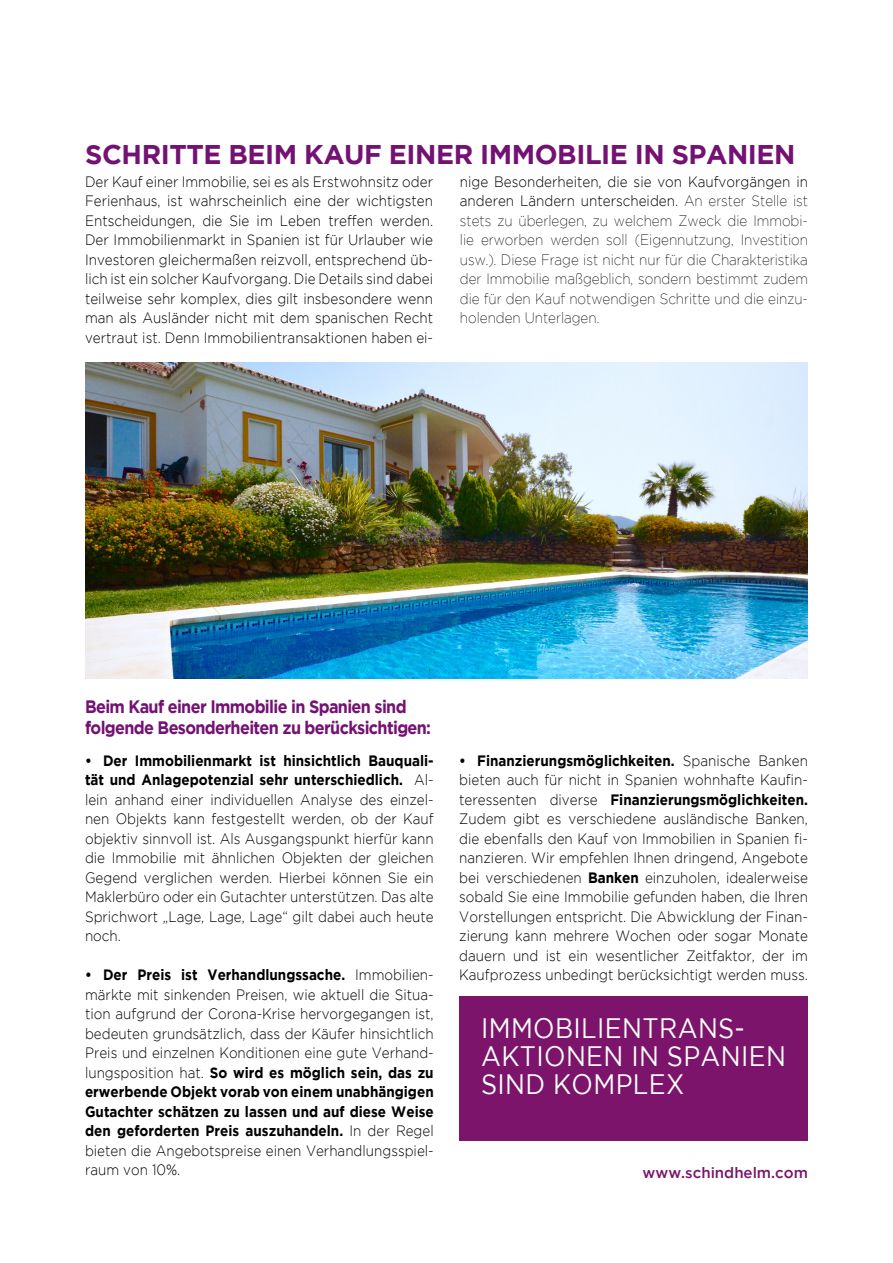
<style>
.page{position:relative;width:893px;height:1263px;background:#fff}
.page>*{position:absolute;margin:0;border:0;box-sizing:border-box;transform-origin:0 0}
.t1{font:28.05px/28px "Gotham";letter-spacing:.015em;color:#fff;scale:.9 1}
.t2{font:700 27px "Gotham";letter-spacing:-.015em;color:#731273}
.t3{font:700 18px/21px "Gotham";letter-spacing:-.04em;color:#731273;scale:.9 1}
.t4{font:300 15px/19.5px "Gotham";color:#000;text-align:justify;scale:.9 1}
.t5{font:200 15px/19.5px "Gotham";color:#000;text-align:justify;scale:.9 1}
.t6{font:500 15px "Gotham";color:#7b146a}
.s1{font-weight:300}
.s2{font-weight:700}
</style>
<div class="page">
<img style="left:85px;top:363px;width:723px;height:315px">
<div style="left:459px;top:996px;width:349px;height:145px;background:#7b146a"></div>
<h2 class="t2" style="left:85px;top:139px;width:712px">SCHRITTE BEIM KAUF EINER IMMOBILIE IN SPANIEN</h2>
<p class="t4" style="left:85px;top:171px;width:388px">Der Kauf einer Immobilie, sei es als Erstwohnsitz oder Ferienhaus, ist wahrscheinlich eine der wichtigsten Entscheidungen, die Sie im Leben treffen werden.<br>Der Immobilienmarkt in Spanien ist für Urlauber wie Investoren gleichermaßen reizvoll, entsprechend üb&shy;lich ist ein solcher Kaufvorgang. Die Details sind dabei teilweise sehr komplex, dies gilt insbesondere wenn man als Ausländer nicht mit dem spanischen Recht vertraut ist. Denn Immobilientransaktionen haben ei-</p>
<p class="t5" style="left:460px;top:171px;width:388px"><span class="s1">nige Besonderheiten, die sie von Kaufvorgängen in anderen Ländern unterscheiden.</span> An erster Stelle ist stets zu überlegen, zu welchem Zweck die Immobi&shy;lie erworben werden soll (Eigennutzung, Investition usw.). Diese Frage ist nicht nur für die Charakteristika der Immobilie maßgeblich, sondern bestimmt zudem die für den Kauf notwendigen Schritte und die einzu&shy;holenden Unterlagen.</p>
<p class="t3" style="left:85px;top:695px;width:386px">Beim Kauf einer Immobilie in Spanien sind folgende Besonderheiten zu berücksichtigen:</p>
<p class="t4" style="left:85px;top:750px;width:389px"><span class="s2">• Der Immobilienmarkt ist hinsichtlich Bauquali&shy;tät und Anlagepotenzial sehr unterschiedlich.</span> Al&shy;lein anhand einer individuellen Analyse des einzel&shy;nen Objekts kann festgestellt werden, ob der Kauf objektiv sinnvoll ist. Als Ausgangspunkt hierfür kann die Immobilie mit ähnlichen Objekten der gleichen Gegend verglichen werden. Hierbei können Sie ein Maklerbüro oder ein Gutachter unterstützen. Das alte Sprichwort „Lage, Lage, Lage“ gilt dabei auch heute noch.</p>
<p class="t4" style="left:85px;top:965px;width:389px"><span class="s2">• Der Preis ist Verhandlungssache.</span> Immobilien&shy;märkte mit sinkenden Preisen, wie aktuell die Situa&shy;tion aufgrund der Corona-Krise hervorgegangen ist, bedeuten grundsätzlich, dass der Käufer hinsichtlich Preis und einzelnen Konditionen eine gute Verhand&shy;lungsposition hat. <span class="s2">So wird es möglich sein, das zu erwerbende Objekt vorab von einem unabhängigen Gutachter schätzen zu lassen und auf diese Weise den geforderten Preis auszuhandeln.</span> In der Regel bieten die Angebotspreise einen Verhandlungsspiel&shy;raum von 10%.</p>
<p class="t4" style="left:459px;top:750px;width:389px"><span class="s2">• Finanzierungsmöglichkeiten.</span> Spanische Banken bieten auch für nicht in Spanien wohnhafte Kaufin&shy;teressenten diverse <span class="s2">Finanzierungsmöglichkeiten.<br></span>Zudem gibt es verschiedene ausländische Banken, die ebenfalls den Kauf von Immobilien in Spanien fi&shy;nanzieren. Wir empfehlen Ihnen dringend, Angebote bei verschiedenen <span class="s2">Banken</span> einzuholen, idealerweise sobald Sie eine Immobilie gefunden haben, die Ihren Vorstellungen entspricht. Die Abwicklung der Finan&shy;zierung kann mehrere Wochen oder sogar Monate dauern und ist ein wesentlicher Zeitfaktor, der im Kaufprozess unbedingt berücksichtigt werden muss.</p>
<h1 class="t1" style="left:481px;top:1013px;width:340px">IMMOBILIENTRANS-<br>AKTIONEN IN SPANIEN<br>SIND KOMPLEX</h1>
<p class="t6" style="left:642px;top:1164px;width:167px">www.schindhelm.com</p>
</div>
